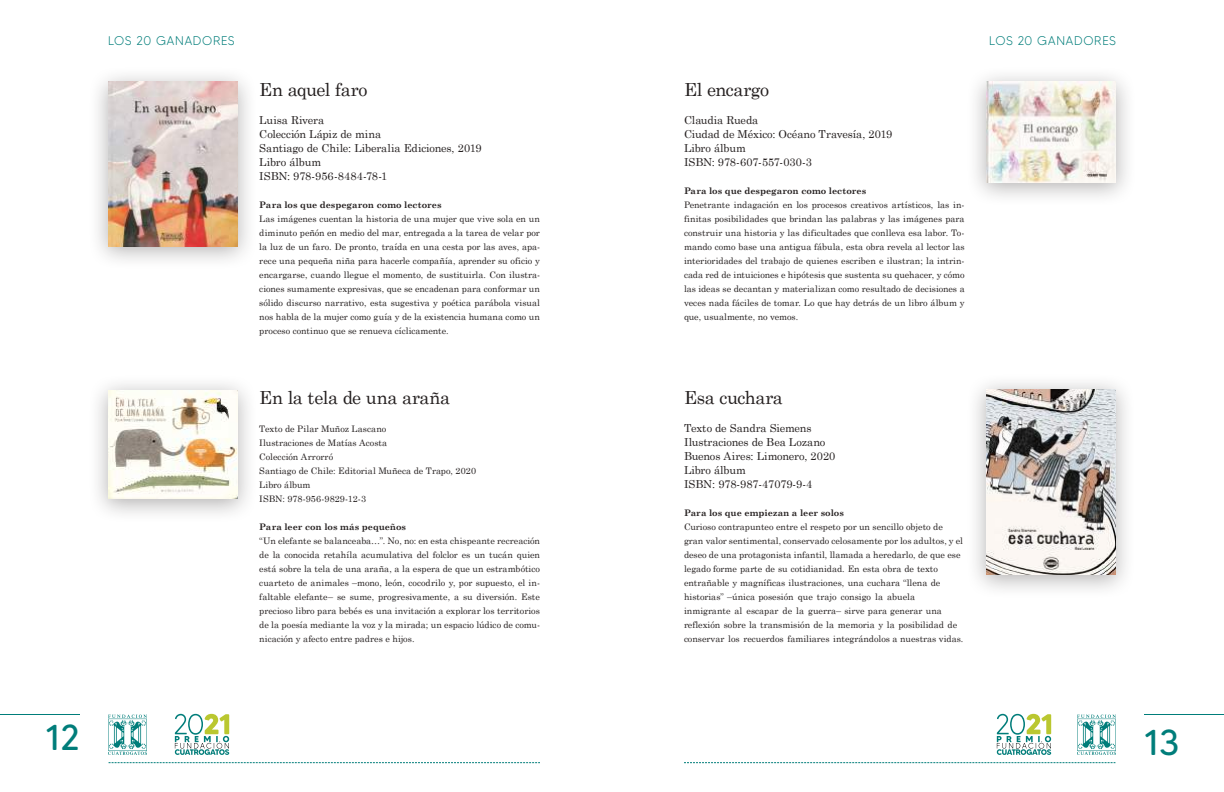
<style>
.page{position:relative;width:1224px;height:792px;background:#fff}
.page>*{position:absolute;margin:0;border:0;box-sizing:border-box;transform-origin:0 0}
.t1{font:36px "MADE Tommy Soft";color:#007d7a}
.t2{font:18px "Century Schoolbook";letter-spacing:-.02em;color:#241f1f}
.t3{font:300 12.6px "MADE Tommy Soft";letter-spacing:.04em;color:#007d7a}
.t4{font:11px/14px "Century Schoolbook";letter-spacing:-.005em;color:#241f1f}
.t5{font:9px/14px "Century Schoolbook";color:#241f1f;text-align:justify}
.t6{font:700 9px "Century Schoolbook";color:#241f1f}
</style>
<div class="page">
<hr style="left:1144px;top:714px;width:80px;height:1px;background:#007d7a">
<hr style="left:0;top:714px;width:80px;height:1px;background:#007d7a">
<svg style="left:108px;top:715px;width:39px;height:40px"></svg>
<svg style="left:1077px;top:715px;width:39px;height:40px"></svg>
<svg style="left:109px;top:762px;width:431px;height:1px"></svg>
<svg style="left:684px;top:762px;width:431px;height:1px"></svg>
<svg style="left:175px;top:714px;width:54px;height:41px"></svg>
<svg style="left:997px;top:714px;width:54px;height:41px"></svg>
<div style="left:88px;top:66px;width:169px;height:204px;background:#241f1f;opacity:.35"></div>
<img style="left:108px;top:82px;width:129px;height:164px">
<div style="left:88px;top:374px;width:169px;height:149px;background:#241f1f;opacity:.35"></div>
<img style="left:108px;top:390px;width:129px;height:109px">
<div style="left:967px;top:66px;width:169px;height:141px;background:#241f1f;opacity:.35"></div>
<img style="left:987px;top:82px;width:129px;height:101px">
<div style="left:966px;top:373px;width:170px;height:226px;background:#241f1f;opacity:.35"></div>
<img style="left:986px;top:389px;width:130px;height:185px">
<h3 class="t3" style="left:108px;top:33px;width:128px">LOS 20 GANADORES</h3>
<h3 class="t3" style="left:989px;top:33px;width:128px">LOS 20 GANADORES</h3>
<h2 class="t2" style="left:259px;top:74px;width:110px">En aquel faro</h2>
<p class="t4" style="left:259px;top:112px;width:224px">Luisa Rivera<br>Colección Lápiz de mina<br>Santiago de Chile: Liberalia Ediciones, 2019<br>Libro álbum<br>ISBN: 978-956-8484-78-1</p>
<p class="t6" style="left:259px;top:198px;width:184px">Para los que despegaron como lectores</p>
<p class="t5" style="left:259px;top:211px;width:282px">Las imágenes cuentan la historia de una mujer que vive sola en un diminuto peñón en medio del mar, entregada a la tarea de velar por la luz de un faro. De pronto, traída en una cesta por las aves, apa&shy;rece una pequeña niña para hacerle compañía, aprender su oficio y encargarse, cuando llegue el momento, de sustituirla. Con ilustra&shy;ciones sumamente expresivas, que se encadenan para conformar un sólido discurso narrativo, esta sugestiva y poética parábola visual nos habla de la mujer como guía y de la existencia humana como un proceso continuo que se renueva cíclicamente.</p>
<h2 class="t2" style="left:259px;top:382px;width:192px">En la tela de una araña</h2>
<p class="t5" style="left:259px;top:421px;width:218px;text-align:left">Texto de Pilar Muñoz Lascano<br>Ilustraciones de Matías Acosta<br>Colección Arrorró<br>Santiago de Chile: Editorial Muñeca de Trapo, 2020<br>Libro álbum<br>ISBN: 978-956-9829-12-3</p>
<p class="t6" style="left:259px;top:520px;width:148px">Para leer con los más pequeños</p>
<p class="t5" style="left:259px;top:533px;width:282px">“Un elefante se balanceaba…”. No, no: en esta chispeante recreación de la conocida retahíla acumulativa del folclor es un tucán quien está sobre la tela de una araña, a la espera de que un estrambótico cuarteto de animales –mono, león, cocodrilo y, por supuesto, el in&shy;faltable elefante– se sume, progresivamente, a su diversión. Este precioso libro para bebés es una invitación a explorar los territorios de la poesía mediante la voz y la mirada; un espacio lúdico de comu&shy;nicación y afecto entre padres e hijos.</p>
<h2 class="t2" style="left:684px;top:74px;width:87px">El encargo</h2>
<p class="t4" style="left:684px;top:112px;width:210px">Claudia Rueda<br>Ciudad de México: Océano Travesía, 2019<br>Libro álbum<br>ISBN: 978-607-557-030-3</p>
<p class="t6" style="left:684px;top:184px;width:184px">Para los que despegaron como lectores</p>
<p class="t5" style="left:684px;top:197px;width:282px">Penetrante indagación en los procesos creativos artísticos, las in&shy;finitas posibilidades que brindan las palabras y las imágenes para construir una historia y las dificultades que conlleva esa labor. To&shy;mando como base una antigua fábula, esta obra revela al lector las interioridades del trabajo de quienes escriben e ilustran; la intrin&shy;cada red de intuiciones e hipótesis que sustenta su quehacer, y cómo las ideas se decantan y materializan como resultado de decisiones a veces nada fáciles de tomar. Lo que hay detrás de un libro álbum y que, usualmente, no vemos.</p>
<h2 class="t2" style="left:684px;top:382px;width:100px">Esa cuchara</h2>
<p class="t4" style="left:684px;top:420px;width:153px">Texto de Sandra Siemens<br>Ilustraciones de Bea Lozano<br>Buenos Aires: Limonero, 2020<br>Libro álbum<br>ISBN: 978-987-47079-9-4</p>
<p class="t6" style="left:684px;top:506px;width:161px">Para los que empiezan a leer solos</p>
<p class="t5" style="left:684px;top:519px;width:281px;text-align:left">Curioso contrapunteo entre el respeto por un sencillo objeto de gran valor sentimental, conservado celosamente por los adultos, y el deseo de una protagonista infantil, llamada a heredarlo, de que ese legado forme parte de su cotidianidad. En esta obra de texto entrañable y magníficas ilustraciones, una cuchara “llena de historias” –única posesión que trajo consigo la abuela inmigrante al escapar de la guerra– sirve para generar una reflexión sobre la transmisión de la memoria y la posibilidad de conservar los recuerdos familiares integrándolos a nuestras vidas.</p>
<h1 class="t1" style="left:46px;top:716px;width:36px">12</h1>
<h1 class="t1" style="left:1144px;top:720px;width:37px">13</h1>
</div>
